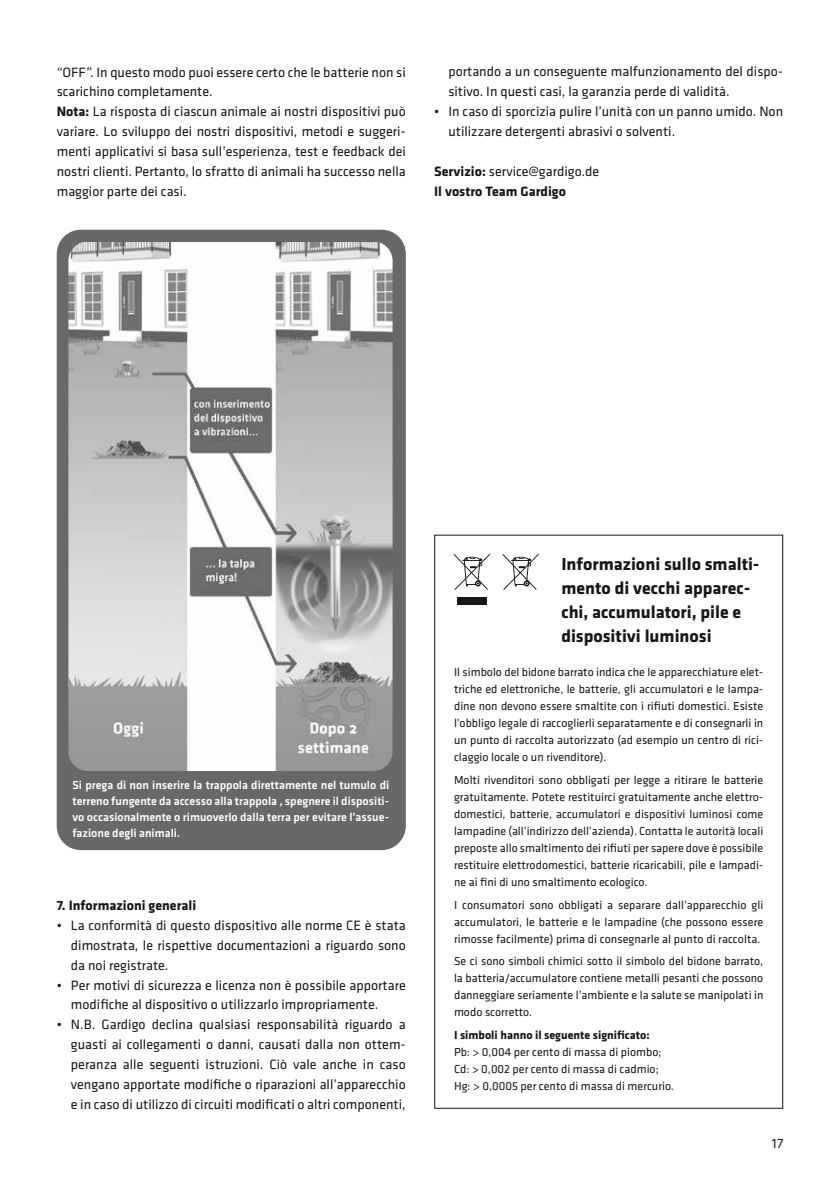
<style>
.page{position:relative;width:840px;height:1191px;background:#fff}
.page>*{position:absolute;margin:0;border:0;box-sizing:border-box;transform-origin:0 0}
.t1{font:700 18px/24px "Klavika";color:#151616}
.t2{font:14px/19.8px "Klavika";color:#151616}
.t3{font:700 14px/19.8px "Klavika";color:#151616}
.t4{font:12px/17px "Klavika";color:#151616;text-align:justify}
.t5{font:500 12px/16px "Klavika";color:#fff;text-align:justify}
.t6{font:700 12px "Klavika";color:#151616}
.s1{font-weight:700}
.s2{font-weight:400}
</style>
<div class="page">
<div style="left:57px;top:230px;width:348px;height:620px;background:#686868;border-radius:24px"></div>
<img style="left:68px;top:242px;width:324px;height:529px">
<div style="left:456px;top:597px;width:30px;height:7px;background:#151616"></div>
<svg style="left:454px;top:553px;width:35px;height:37px"></svg>
<svg style="left:502px;top:553px;width:36px;height:37px"></svg>
<p class="t2" style="left:57px;top:62px;width:350px">“OFF”. In questo modo puoi essere certo che le batterie non si scarichino completamente.<br><span class="s1">Nota:</span> La risposta di ciascun animale ai nostri dispositivi può variare. Lo sviluppo dei nostri dispositivi, metodi e suggeri&shy;menti applicativi si basa sull’esperienza, test e feedback dei nostri clienti. Pertanto, lo sfratto di animali ha successo nella maggior parte dei casi.</p>
<p class="t2" style="left:448px;top:62px;width:336px">portando a un conseguente malfunzionamento del dispo&shy;sitivo. In questi casi, la garanzia perde di validità.</p>
<p class="t2" style="left:448px;top:102px;width:336px;text-indent:-14px">• In caso di sporcizia pulire l’unità con un panno umido. Non utilizzare detergenti abrasivi o solventi.</p>
<p class="t3" style="left:434px;top:161px;width:166px">Servizio: <span class="s2">service@gardigo.de<br></span>Il vostro Team Gardigo</p>
<p class="t5" style="left:72px;top:777px;width:318px">Si prega di non inserire la trappola direttamente nel tumulo di terreno fungente da accesso alla trappola , spegnere il dispositi&shy;vo occasionalmente o rimuoverlo dalla terra per evitare l’assue&shy;fazione degli animali.</p>
<p class="t3" style="left:57px;top:896px;width:141px">7. Informazioni generali</p>
<p class="t2" style="left:71px;top:915px;width:336px;text-align:justify;text-indent:-14px">• La conformità di questo dispositivo alle norme CE è stata dimostrata, le rispettive documentazioni a riguardo sono da noi registrate.</p>
<p class="t2" style="left:71px;top:975px;width:336px;text-indent:-14px">• Per motivi di sicurezza e licenza non è possibile apportare modifiche al dispositivo o utilizzarlo impropriamente.</p>
<p class="t2" style="left:71px;top:1015px;width:336px;text-align:justify;text-indent:-14px">• N.B. Gardigo declina qualsiasi responsabilità riguardo a guasti ai collegamenti o danni, causati dalla non ottem&shy;peranza alle seguenti istruzioni. Ciò vale anche in caso vengano apportate modifiche o riparazioni all’apparecchio e in caso di utilizzo di circuiti modificati o altri componenti,</p>
<h1 class="t1" style="left:561px;top:552px;width:199px">Informazioni sullo smalti&shy;mento di vecchi apparec&shy;chi, accumulatori, pile e dispositivi luminosi</h1>
<p class="t4" style="left:454px;top:664px;width:311px">Il simbolo del bidone barrato indica che le apparecchiature elet&shy;triche ed elettroniche, le batterie, gli accumulatori e le lampa&shy;dine non devono essere smaltite con i rifiuti domestici. Esiste l’obbligo legale di raccoglierli separatamente e di consegnarli in un punto di raccolta autorizzato (ad esempio un centro di rici&shy;claggio locale o un rivenditore).</p>
<p class="t4" style="left:454px;top:771px;width:310px">Molti rivenditori sono obbligati per legge a ritirare le batterie gratuitamente. Potete restituirci gratuitamente anche elettro&shy;domestici, batterie, accumulatori e dispositivi luminosi come lampadine (all’indirizzo dell’azienda). Contatta le autorità locali preposte allo smaltimento dei rifiuti per sapere dove è possibile restituire elettrodomestici, batterie ricaricabili, pile e lampadi&shy;ne ai fini di uno smaltimento ecologico.</p>
<p class="t4" style="left:454px;top:896px;width:310px">I consumatori sono obbligati a separare dall’apparecchio gli accumulatori, le batterie e le lampadine (che possono essere rimosse facilmente) prima di consegnarle al punto di raccolta.</p>
<p class="t4" style="left:454px;top:953px;width:311px">Se ci sono simboli chimici sotto il simbolo del bidone barrato, la batteria/accumulatore contiene metalli pesanti che possono danneggiare seriamente l’ambiente e la salute se manipolati in modo scorretto.</p>
<p class="t6" style="left:454px;top:1028px;width:197px">I simboli hanno il seguente significato:</p>
<p class="t4" style="left:454px;top:1043px;width:221px;text-align:left">Pb: &gt; 0,004 per cento di massa di piombo;<br>Cd: &gt; 0,002 per cento di massa di cadmio;<br>Hg: &gt; 0,0005 per cento di massa di mercurio.</p>
<p class="t2" style="left:771px;top:1134px;width:13px">17</p>
</div>
